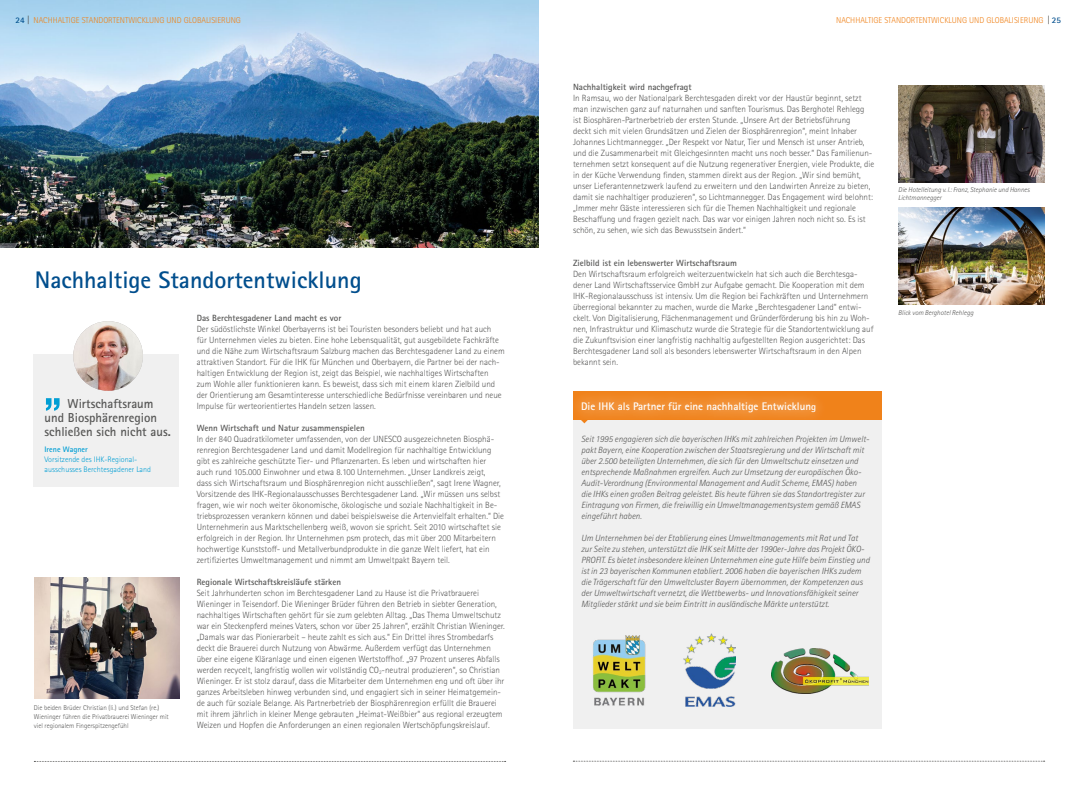
<style>
.page{position:relative;width:1078px;height:794px;background:#fff}
.page>*{position:absolute;margin:0;border:0;box-sizing:border-box;transform-origin:0 0}
.t1{font:700 24px "Rotis Sans Serif Std";color:#004e8d}
.t2{font:700 13px/14px "Rotis Sans Serif Std";color:#575756}
.t3{font:700 11px "Rotis Sans Serif Std";color:#fff}
.t4{font:300 9px/11px "Rotis Sans Serif Std";color:#575756}
.t5{font:italic 300 9px/11px "Rotis Sans Serif Std";color:#575756}
.t6{font:700 9px "Rotis Sans Serif Std";color:#575756}
.t7{font:300 8.5px "Rotis Sans Serif Std";color:#f0821a}
.t8{font:300 8px/10px "Rotis Sans Serif Std";color:#009ed4}
.t9{font:700 8px "Rotis Sans Serif Std";color:#009ed4}
.t10{font:300 7px/9px "Rotis Sans Serif Std";color:#575756}
.t11{font:italic 300 7px/8.4px "Rotis Sans Serif Std";color:#575756}
.s1{font-weight:700;color:#004e8d}
.s2{font-family:"Frutiger";font-weight:400;font-stretch:condensed;color:#575756}
.s3{font-weight:700;color:#fff}
.s4{font-size:10px}
</style>
<div class="page">
<div style="left:572px;top:419px;width:309px;height:309px;background:#f0f0f0"></div>
<img style="left:0;top:0;width:539px;height:247px">
<img style="left:898px;top:85px;width:145px;height:97px">
<img style="left:898px;top:207px;width:145px;height:97px">
<img style="left:34px;top:577px;width:146px;height:121px">
<img style="left:771px;top:648px;width:96px;height:45px">
<img style="left:593px;top:635px;width:53px;height:71px">
<img style="left:683px;top:633px;width:52px;height:73px">
<svg style="left:573px;top:761px;width:471px;height:1px"></svg>
<svg style="left:34px;top:761px;width:471px;height:1px"></svg>
<div style="left:572px;top:391px;width:309px;height:29px;background:#f0821a"></div>
<div style="left:564px;top:384px;width:269px;height:44px;background:#fff;opacity:.35"></div>
<div style="left:569px;top:389px;width:259px;height:34px;background:#fff;opacity:.75"></div>
<svg style="left:580px;top:419px;width:8px;height:4px"></svg>
<div style="left:34px;top:354px;width:145px;height:132px;background:#f0f0f0"></div>
<img style="left:73px;top:321px;width:70px;height:70px;border-radius:35px">
<svg style="left:46px;top:398px;width:14px;height:13px"></svg>
<p class="t7" style="left:16px;top:15px;width:227px"><span class="s1">24</span> <span class="s2">|</span> NACHHALTIGE STANDORTENTWICKLUNG UND GLOBALISIERUNG</p>
<p class="t7" style="left:836px;top:15px;width:226px">NACHHALTIGE STANDORTENTWICKLUNG UND GLOBALISIERUNG <span class="s2">|</span> <span class="s3">25</span></p>
<h1 class="t1" style="left:35px;top:265px;width:328px">Nachhaltige Standortentwicklung</h1>
<h2 class="t2" style="left:45px;top:396px;width:128px;text-indent:23px">Wirtschaftsraum und Biosphärenregion schließen sich nicht aus.</h2>
<p class="t9" style="left:45px;top:444px;width:45px">Irene Wagner</p>
<p class="t8" style="left:45px;top:454px;width:108px">Vorsitzende des IHK-Regional&shy;ausschusses Berchtesgadener Land</p>
<p class="t10" style="left:34px;top:703px;width:136px">Die beiden Brüder Christian (li.) und Stefan (re.)<br>Wieninger führen die Privatbrauerei Wieninger mit viel regionalem Fingerspitzengefühl</p>
<p class="t6" style="left:197px;top:312px;width:146px">Das Berchtesgadener Land macht es vor</p>
<p class="t4" style="left:197px;top:324px;width:309px">Der südöstlichste Winkel Oberbayerns ist bei Touristen besonders beliebt und hat auch<br>für Unternehmen vieles zu bieten. Eine hohe Lebensqualität, gut ausgebildete Fachkräfte und die Nähe zum Wirtschaftsraum Salzburg machen das Berchtesgadener Land zu einem attraktiven Standort. Für die IHK für München und Oberbayern, die Partner bei der nach&shy;haltigen Entwicklung der Region ist, zeigt das Beispiel, wie nachhaltiges Wirtschaften zum Wohle aller funktionieren kann. Es beweist, dass sich mit einem klaren Zielbild und der Orientierung am Gesamtinteresse unterschiedliche Bedürfnisse vereinbaren und neue Impulse für werteorientiertes Handeln setzen lassen.</p>
<p class="t6" style="left:197px;top:422px;width:170px">Wenn Wirtschaft und Natur zusammenspielen</p>
<p class="t4" style="left:197px;top:434px;width:309px">In der 840 Quadratkilometer umfassenden, von der UNESCO ausgezeichneten Biosphä&shy;renregion Berchtesgadener Land und damit Modellregion für nachhaltige Entwicklung gibt es zahlreiche geschützte Tier- und Pflanzenarten. Es leben und wirtschaften hier auch rund 105.000 Einwohner und etwa 8.100 Unternehmen. „Unser Landkreis zeigt,<br>dass sich Wirtschaftsraum und Biosphärenregion nicht ausschließen“, sagt Irene Wagner, Vorsitzende des IHK-Regionalausschusses Berchtesgadener Land. „Wir müssen uns selbst fragen, wie wir noch weiter ökonomische, ökologische und soziale Nachhaltigkeit in Be&shy;triebsprozessen verankern können und dabei beispielsweise die Artenvielfalt erhalten.“ Die Unternehmerin aus Marktschellenberg weiß, wovon sie spricht. Seit 2010 wirtschaftet sie erfolgreich in der Region. Ihr Unternehmen psm protech, das mit über 200 Mitarbeitern hochwertige Kunststoff- und Metallverbundprodukte in die ganze Welt liefert, hat ein zertifiziertes Umweltmanagement und nimmt am Umweltpakt Bayern teil.</p>
<p class="t6" style="left:197px;top:576px;width:146px">Regionale Wirtschaftskreisläufe stärken</p>
<p class="t4" style="left:197px;top:588px;width:309px">Seit Jahrhunderten schon im Berchtesgadener Land zu Hause ist die Privatbrauerei Wieninger in Teisendorf. Die Wieninger Brüder führen den Betrieb in siebter Generation, nachhaltiges Wirtschaften gehört für sie zum gelebten Alltag. „Das Thema Umweltschutz war ein Steckenpferd meines Vaters, schon vor über 25 Jahren“, erzählt Christian Wieninger. „Damals war das Pionierarbeit – heute zahlt es sich aus.“ Ein Drittel ihres Strombedarfs deckt die Brauerei durch Nutzung von Abwärme. Außerdem verfügt das Unternehmen über eine eigene Kläranlage und einen eigenen Wertstoffhof. „97 Prozent unseres Abfalls werden recycelt, langfristig wollen wir vollständig CO<sub>2</sub>-neutral produzieren“, so Christian Wieninger. Er ist stolz darauf, dass die Mitarbeiter dem Unternehmen eng und oft über ihr ganzes Arbeitsleben hinweg verbunden sind, und engagiert sich in seiner Heimatgemein&shy;de auch für soziale Belange. Als Partnerbetrieb der Biosphärenregion erfüllt die Brauerei mit ihrem jährlich in kleiner Menge gebrauten „Heimat-Weißbier“ aus regional erzeugtem Weizen und Hopfen die Anforderungen an einen regionalen Wertschöpfungskreislauf.</p>
<p class="t6" style="left:573px;top:81px;width:120px">Nachhaltigkeit wird nachgefragt</p>
<p class="t4" style="left:573px;top:93px;width:302px">In Ramsau, wo der Nationalpark Berchtesgaden direkt vor der Haustür beginnt, setzt man inzwischen ganz auf naturnahen und sanften Tourismus. Das Berghotel Rehlegg ist Biosphären-Partnerbetrieb der ersten Stunde. „Unsere Art der Betriebsführung<br>deckt sich mit vielen Grundsätzen und Zielen der Biosphärenregion“, meint Inhaber Johannes Lichtmannegger. „Der Respekt vor Natur, Tier und Mensch ist unser Antrieb, und die Zusammenarbeit mit Gleichgesinnten macht uns noch besser.“ Das Familienun&shy;ternehmen setzt konsequent auf die Nutzung regenerativer Energien, viele Produkte, die in der Küche Verwendung finden, stammen direkt aus der Region. „Wir sind bemüht, unser Lieferantennetzwerk laufend zu erweitern und den Landwirten Anreize zu bieten, damit sie nachhaltiger produzieren“, so Lichtmannegger. Das Engagement wird belohnt: „Immer mehr Gäste interessieren sich für die Themen Nachhaltigkeit und regionale Beschaffung und fragen gezielt nach. Das war vor einigen Jahren noch nicht so. Es ist schön, zu sehen, wie sich das Bewusstsein ändert.“</p>
<p class="t6" style="left:573px;top:257px;width:165px">Zielbild ist ein lebenswerter Wirtschaftsraum</p>
<p class="t4" style="left:573px;top:269px;width:302px">Den Wirtschaftsraum erfolgreich weiterzuentwickeln hat sich auch die Berchtesga&shy;dener Land Wirtschaftsservice GmbH zur Aufgabe gemacht. Die Kooperation mit dem IHK-Regionalausschuss ist intensiv. Um die Region bei Fachkräften und Unternehmern überregional bekannter zu machen, wurde die Marke „Berchtesgadener Land“ entwi&shy;ckelt. Von Digitalisierung, Flächenmanagement und Gründerförderung bis hin zu Woh&shy;nen, Infrastruktur und Klimaschutz wurde die Strategie für die Standortentwicklung auf die Zukunftsvision einer langfristig nachhaltig aufgestellten Region ausgerichtet: Das Berchtesgadener Land soll als besonders lebenswerter Wirtschaftsraum in den Alpen bekannt sein.</p>
<p class="t3" style="left:581px;top:399px;width:236px">Die IHK als Partner für eine nachhaltige Entwicklun<span class="s4">g</span></p>
<p class="t5" style="left:581px;top:434px;width:290px">Seit 1995 engagieren sich die bayerischen IHKs mit zahlreichen Projekten im Umwelt&shy;pakt Bayern, eine Kooperation zwischen der Staatsregierung und der Wirtschaft mit über 2.500 beteiligten Unternehmen, die sich für den Umweltschutz einsetzen und entsprechende Maßnahmen ergreifen. Auch zur Umsetzung der europäischen Öko-Audit-Verordnung (Environmental Management and Audit Scheme, EMAS) haben<br>die IHKs einen großen Beitrag geleistet. Bis heute führen sie das Standortregister zur Eintragung von Firmen, die freiwillig ein Umweltmanagementsystem gemäß EMAS eingeführt haben.</p>
<p class="t5" style="left:581px;top:533px;width:290px">Um Unternehmen bei der Etablierung eines Umweltmanagements mit Rat und Tat zur Seite zu stehen, unterstützt die IHK seit Mitte der 1990er-Jahre das Projekt ÖKO-PROFIT. Es bietet insbesondere kleinen Unternehmen eine gute Hilfe beim Einstieg und ist in 23 bayerischen Kommunen etabliert. 2006 haben die bayerischen IHKs zudem die Trägerschaft für den Umweltcluster Bayern übernommen, der Kompetenzen aus der Umweltwirtschaft vernetzt, die Wettbewerbs- und Innovationsfähigkeit seiner Mitglieder stärkt und sie beim Eintritt in ausländische Märkte unterstützt.</p>
<p class="t11" style="left:898px;top:185px;width:133px">Die Hotelleitung v. l.: Franz, Stephanie und Hannes<br>Lichtmannegger</p>
<p class="t11" style="left:898px;top:308px;width:77px">Blick vom Berghotel Rehlegg</p>
</div>
